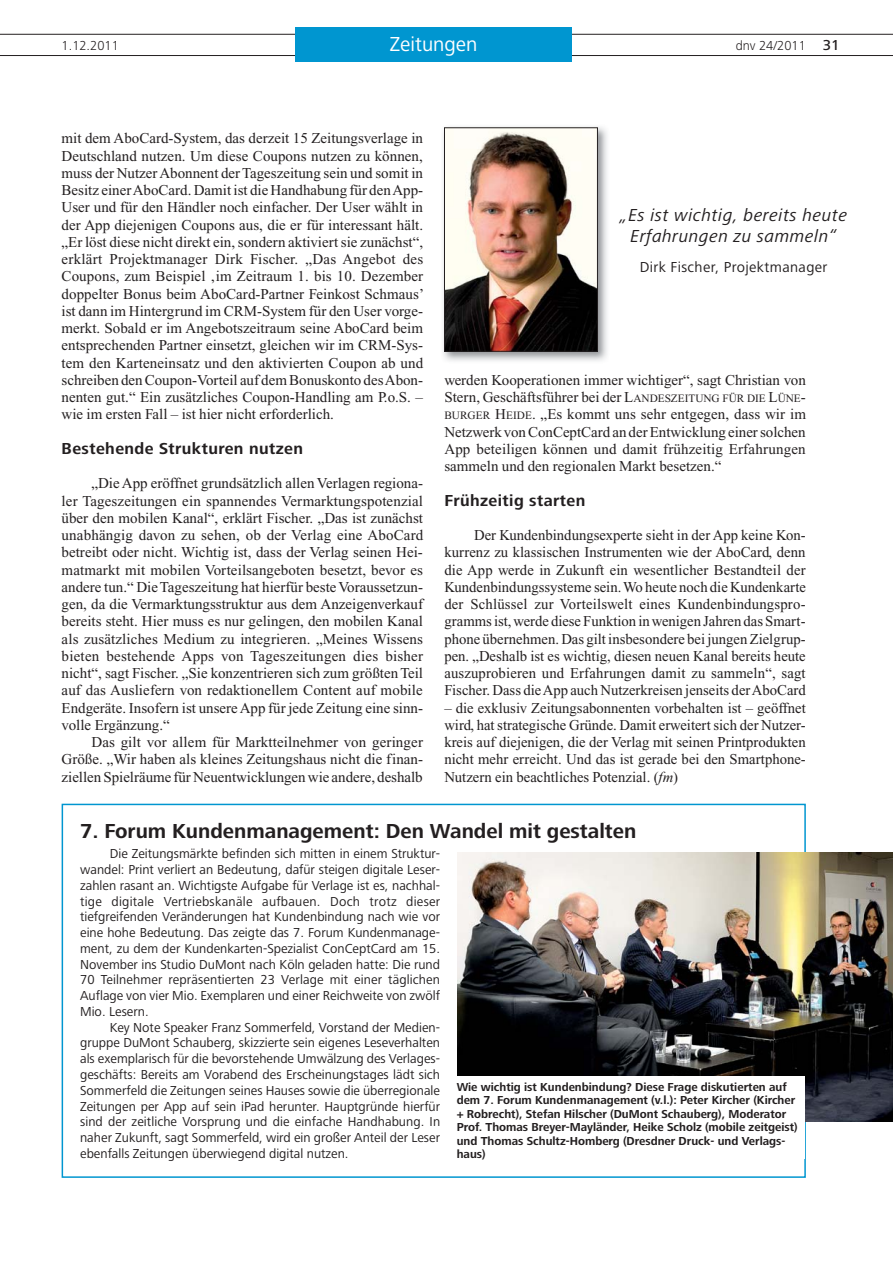
<style>
.page{position:relative;width:893px;height:1263px;background:#fff}
.page>*{position:absolute;margin:0;border:0;box-sizing:border-box;transform-origin:0 0}
.t1{font:700 21px "Frutiger Next LT";color:#231f20}
.t2{font:21px "Frutiger Next LT";color:#fff}
.t3{font:italic 18px/21px "Frutiger Next LT";letter-spacing:.025em;color:#231f20;text-align:center}
.t4{font:700 16.5px "Frutiger Next LT";letter-spacing:.025em;color:#231f20}
.t5{font:15px/17.2px "Times New Roman";color:#231f20;text-align:justify}
.t6{font:15px "Frutiger Next LT";letter-spacing:.025em;color:#231f20}
.t7{font:13.5px/15.8px "Frutiger Next LT";color:#231f20;text-align:justify}
.t8{font:300 13.5px "Frutiger Next LT";color:#231f20}
.t9{font:700 12px/13.5px "Frutiger Next LT";color:#231f20}
.s1{font-weight:500;font-size:15px}
.s2{font-style:inherit}
.s3{font-size:11.25px}
.s4{font-style:italic}
</style>
<div class="page">
<hr style="left:0;top:34px;width:893px;height:1px;background:#231f20">
<hr style="left:0;top:55px;width:893px;height:1px;background:#231f20">
<div style="left:295px;top:28px;width:277px;height:34px;background:#0096d0"></div>
<img style="left:443px;top:126px;width:164px;height:235px">
<img style="left:446px;top:130px;width:149px;height:219px">
<div style="left:444px;top:128px;width:153px;height:223px;border:1px solid #231f20"></div>
<div style="left:62px;top:804px;width:744px;height:374px;border:2px solid #0096d0"></div>
<img style="left:457px;top:853px;width:436px;height:268px">
<div style="left:457px;top:1076px;width:347px;height:83px;background:#fff"></div>
<p class="t8" style="left:62px;top:41px;width:59px">1.12.2011</p>
<h1 class="t2" style="left:390px;top:36px;width:89px">Zeitungen</h1>
<p class="t8" style="left:736px;top:41px;width:106px">dnv 24/2011 <span class="s1">31</span></p>
<p class="t5" style="left:62px;top:131px;width:364px">mit dem AboCard-System, das derzeit 15 Zeitungsverlage in Deutschland nutzen. Um diese Coupons nutzen zu können, muss der Nutzer Abonnent der Tageszeitung sein und somit in Besitz einer AboCard. Damit ist die Handhabung für den App-User und für den Händler noch einfacher. Der User wählt in der App diejenigen Coupons aus, die er für interessant hält. „Er löst diese nicht direkt ein, sondern aktiviert sie zunächst“, erklärt Projektmanager Dirk Fischer. „Das Angebot des Coupons, zum Beispiel ‚im Zeitraum 1. bis 10. Dezember doppelter Bonus beim AboCard-Partner Feinkost Schmaus’ ist dann im Hintergrund im CRM-System für den User vorge&shy;merkt. Sobald er im Angebotszeitraum seine AboCard beim entsprechenden Partner einsetzt, gleichen wir im CRM-Sys&shy;tem den Karteneinsatz und den aktivierten Coupon ab und schreiben den Coupon-Vorteil auf dem Bonuskonto des Abon&shy;nenten gut.“ Ein zusätzliches Coupon-Handling am P.o.S. – wie im ersten Fall – ist hier nicht erforderlich.</p>
<p class="t4" style="left:62px;top:442px;width:243px">Bestehende Strukturen nutzen</p>
<p class="t5" style="left:62px;top:476px;width:363px;text-indent:30px">„Die App eröffnet grundsätzlich allen Verlagen regiona&shy;ler Tageszeitungen ein spannendes Vermarktungspotenzial über den mobilen Kanal“, erklärt Fischer. „Das ist zunächst unabhängig davon zu sehen, ob der Verlag eine AboCard betreibt oder nicht. Wichtig ist, dass der Verlag seinen Hei&shy;matmarkt mit mobilen Vorteilsangeboten besetzt, bevor es andere tun.“ Die Tageszeitung hat hierfür beste Voraussetzun&shy;gen, da die Vermarktungsstruktur aus dem Anzeigenverkauf bereits steht. Hier muss es nur gelingen, den mobilen Kanal als zusätzliches Medium zu integrieren. „Meines Wissens bieten bestehende Apps von Tageszeitungen dies bisher nicht“, sagt Fischer. „Sie konzentrieren sich zum größten Teil auf das Ausliefern von redaktionellem Content auf mobile Endgeräte. Insofern ist unsere App für jede Zeitung eine sinn&shy;volle Ergänzung.“</p>
<p class="t5" style="left:62px;top:735px;width:363px;text-indent:30px">Das gilt vor allem für Marktteilnehmer von geringer Größe. „Wir haben als kleines Zeitungshaus nicht die finan&shy;ziellen Spielräume für Neuentwicklungen wie andere, deshalb</p>
<p class="t3" style="left:620px;top:207px;width:229px">„Es ist wichtig, bereits heute<br>Erfahrungen zu sammeln“</p>
<p class="t6" style="left:640px;top:261px;width:189px">Dirk Fischer, Projektmanager</p>
<p class="t5" style="left:444px;top:373px;width:363px">werden Kooperationen immer wichtiger“, sagt Christian von Stern, Geschäftsführer bei der <span class="s2">L</span><span class="s3">ANDESZEITUNG FÜR DIE</span> <span class="s2">L</span><span class="s3">ÜNE</span><span class="s2">-</span><span class="s3">BURGER</span> <span class="s2">H</span><span class="s3">EIDE</span>. „Es kommt uns sehr entgegen, dass wir im Netzwerk von ConCeptCard an der Entwicklung einer solchen App beteiligen können und damit frühzeitig Erfahrungen sammeln und den regionalen Markt besetzen.“</p>
<p class="t4" style="left:444px;top:494px;width:143px">Frühzeitig starten</p>
<p class="t5" style="left:444px;top:528px;width:363px;text-indent:30px">Der Kundenbindungsexperte sieht in der App keine Kon&shy;kurrenz zu klassischen Instrumenten wie der AboCard, denn die App werde in Zukunft ein wesentlicher Bestandteil der Kundenbindungssysteme sein. Wo heute noch die Kundenkarte der Schlüssel zur Vorteilswelt eines Kundenbindungspro&shy;gramms ist, werde diese Funktion in wenigen Jahren das Smart&shy;phone übernehmen. Das gilt insbesondere bei jungen Zielgrup&shy;pen. „Deshalb ist es wichtig, diesen neuen Kanal bereits heute auszuprobieren und Erfahrungen damit zu sammeln“, sagt Fischer. Dass die App auch Nutzerkreisen jenseits der AboCard</p>
<p class="t5" style="left:444px;top:700px;width:363px">– die exklusiv Zeitungsabonnenten vorbehalten ist – geöffnet wird, hat strategische Gründe. Damit erweitert sich der Nutzer&shy;kreis auf diejenigen, die der Verlag mit seinen Printprodukten nicht mehr erreicht. Und das ist gerade bei den Smartphone-Nutzern ein beachtliches Potenzial. (<span class="s4">fm</span>)</p>
<h1 class="t1" style="left:80px;top:823px;width:558px">7. Forum Kundenmanagement: Den Wandel mit gestalten</h1>
<p class="t7" style="left:80px;top:847px;width:362px;text-indent:30px">Die Zeitungsmärkte befinden sich mitten in einem Struktur&shy;wandel: Print verliert an Bedeutung, dafür steigen digitale Leser&shy;zahlen rasant an. Wichtigste Aufgabe für Verlage ist es, nachhal&shy;tige digitale Vertriebskanäle aufbauen. Doch trotz dieser tiefgreifenden Veränderungen hat Kundenbindung nach wie vor eine hohe Bedeutung. Das zeigte das 7. Forum Kundenmanage&shy;ment, zu dem der Kundenkarten-Spezialist ConCeptCard am 15.<br>November ins Studio DuMont nach Köln geladen hatte: Die rund 70 Teilnehmer repräsentierten 23 Verlage mit einer täglichen Auflage von vier Mio. Exemplaren und einer Reichweite von zwölf Mio. Lesern.</p>
<p class="t7" style="left:80px;top:1021px;width:362px;text-indent:30px">Key Note Speaker Franz Sommerfeld, Vorstand der Medien&shy;gruppe DuMont Schauberg, skizzierte sein eigenes Leseverhalten als exemplarisch für die bevorstehende Umwälzung des Verlages&shy;geschäfts: Bereits am Vorabend des Erscheinungstages lädt sich Sommerfeld die Zeitungen seines Hauses sowie die überregionale Zeitungen per App auf sein iPad herunter. Hauptgründe hierfür sind der zeitliche Vorsprung und die einfache Handhabung. In naher Zukunft, sagt Sommerfeld, wird ein großer Anteil der Leser ebenfalls Zeitungen überwiegend digital nutzen.</p>
<p class="t9" style="left:457px;top:1081px;width:343px">Wie wichtig ist Kundenbindung? Diese Frage diskutierten auf dem 7. Forum Kundenmanagement (v.l.): Peter Kircher (Kircher + Robrecht), Stefan Hilscher (DuMont Schauberg), Moderator Prof. Thomas Breyer-Mayländer, Heike Scholz (mobile zeitgeist) und Thomas Schultz-Homberg (Dresdner Druck- und Verlags&shy;haus)</p>
</div>
